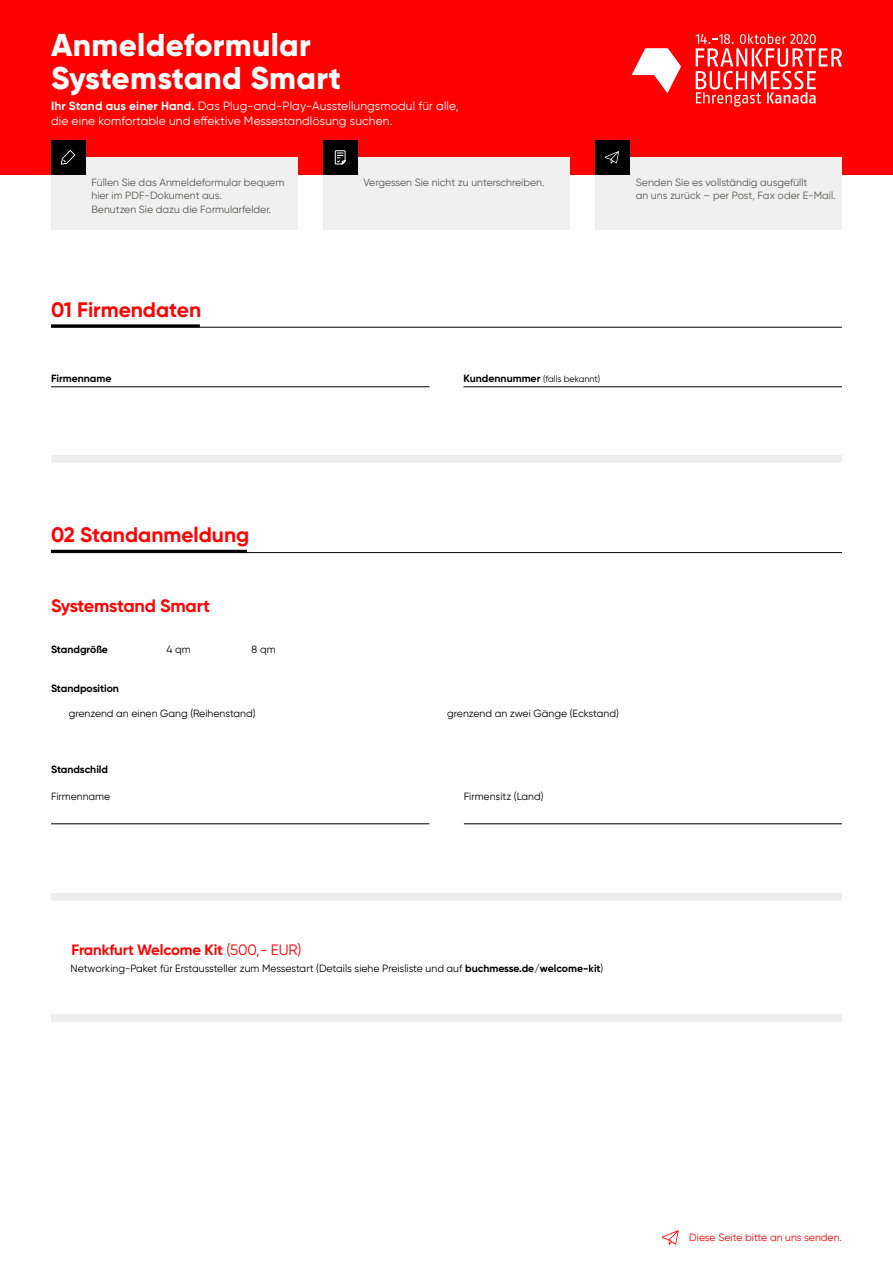
<style>
.page{position:relative;width:893px;height:1263px;background:#fff}
.page>*{position:absolute;margin:0;border:0;box-sizing:border-box;transform-origin:0 0}
.t1{font:800 31.5px/33px "Gilroy";letter-spacing:.01em;color:#fff}
.t2{font:700 21px "Gilroy";color:#f00}
.t3{font:700 18px "Gilroy";letter-spacing:-.01em;color:#f00}
.t4{font:700 15px "Gilroy";letter-spacing:-.01em;color:#f00}
.t5{font:12px/15px "Gilroy";letter-spacing:.01em;color:#fff}
.t6{font:10.5px "Gilroy";color:#000}
.t7{font:10.5px/13.5px "Gilroy";color:#575756}
.t8{font:700 10.5px "Gilroy";color:#000}
.t9{font:10.5px "Gilroy";color:#f00}
.t10{font:9px "Gilroy";color:#000}
.s1{font-weight:700}
.s2{font-weight:700;font-size:10.5px}
.s3{font-weight:400}
</style>
<div class="page">
<hr style="left:463px;top:386px;width:379px;height:1px;background:#000">
<hr style="left:51px;top:386px;width:378px;height:1px;background:#000">
<svg style="left:662px;top:1230px;width:17px;height:15px"></svg>
<div style="left:51px;top:455px;width:791px;height:7px;background:#ededed"></div>
<hr style="left:51px;top:324px;width:149px;height:3px;background:#000">
<hr style="left:51px;top:327px;width:791px;height:1px;background:#000">
<hr style="left:51px;top:550px;width:196px;height:3px;background:#000">
<hr style="left:51px;top:552px;width:791px;height:1px;background:#000">
<hr style="left:51px;top:823px;width:378px;height:1px;background:#000">
<hr style="left:464px;top:823px;width:378px;height:1px;background:#000">
<div style="left:51px;top:893px;width:791px;height:7px;background:#ededed"></div>
<div style="left:51px;top:1014px;width:791px;height:8px;background:#ededed"></div>
<div style="left:0;top:0;width:893px;height:174px;background:#f00"></div>
<svg style="left:632px;top:48px;width:49px;height:45px"></svg>
<svg style="left:696px;top:34px;width:146px;height:73px"></svg>
<div style="left:51px;top:157px;width:247px;height:73px;background:#f0f0f0"></div>
<div style="left:323px;top:157px;width:247px;height:73px;background:#f0f0f0"></div>
<div style="left:595px;top:157px;width:247px;height:73px;background:#f0f0f0"></div>
<div style="left:51px;top:140px;width:34px;height:34px;background:#000"></div>
<svg style="left:61px;top:150px;width:14px;height:15px"></svg>
<div style="left:595px;top:140px;width:34px;height:34px;background:#000"></div>
<svg style="left:605px;top:151px;width:14px;height:13px"></svg>
<div style="left:323px;top:140px;width:34px;height:34px;background:#000"></div>
<svg style="left:335px;top:150px;width:11px;height:15px"></svg>
<h1 class="t1" style="left:51px;top:28px;width:291px">Anmeldeformular<br>Systemstand Smart</h1>
<p class="t5" style="left:51px;top:99px;width:409px"><span class="s1">Ihr Stand aus einer Hand.</span> Das Plug-and-Play-Ausstellungsmodul für alle, die eine komfortable und effektive Messestandlösung suchen.</p>
<p class="t7" style="left:91px;top:175px;width:194px">Füllen Sie das Anmeldeformular bequem hier im PDF-Dokument aus.<br>Benutzen Sie dazu die Formularfelder.</p>
<p class="t7" style="left:364px;top:175px;width:182px">Vergessen Sie nicht zu unterschreiben.</p>
<p class="t7" style="left:636px;top:175px;width:201px">Senden Sie es vollständig ausgefüllt<br>an uns zurück – per Post, Fax oder E-Mail.</p>
<h2 class="t2" style="left:51px;top:296px;width:152px">01 Firmendaten</h2>
<p class="t8" style="left:51px;top:372px;width:62px">Firmenname</p>
<p class="t10" style="left:463px;top:374px;width:138px"><span class="s2">Kundennummer</span> (falls bekannt)</p>
<h2 class="t2" style="left:51px;top:521px;width:200px">02 Standanmeldung</h2>
<h3 class="t3" style="left:51px;top:594px;width:161px">Systemstand Smart</h3>
<p class="t8" style="left:51px;top:642px;width:59px">Standgröße</p>
<p class="t8" style="left:51px;top:682px;width:69px">Standposition</p>
<p class="t6" style="left:69px;top:707px;width:188px">grenzend an einen Gang (Reihenstand)</p>
<p class="t6" style="left:447px;top:707px;width:173px">grenzend an zwei Gänge (Eckstand)</p>
<p class="t6" style="left:167px;top:642px;width:26px">4 qm</p>
<p class="t6" style="left:252px;top:642px;width:25px">8 qm</p>
<p class="t8" style="left:51px;top:762px;width:59px">Standschild</p>
<p class="t6" style="left:51px;top:790px;width:61px">Firmenname</p>
<p class="t6" style="left:464px;top:790px;width:81px">Firmensitz (Land)</p>
<h3 class="t4" style="left:71px;top:940px;width:232px">Frankfurt Welcome Kit <span class="s3">(500,- EUR)</span></h3>
<p class="t6" style="left:71px;top:962px;width:534px">Networking-Paket für Erstaussteller zum Messestart (Details siehe Preisliste und auf <span class="s1">buchmesse.de/welcome-kit</span>)</p>
<p class="t9" style="left:689px;top:1231px;width:154px">Diese Seite bitte an uns senden.</p>
</div>
